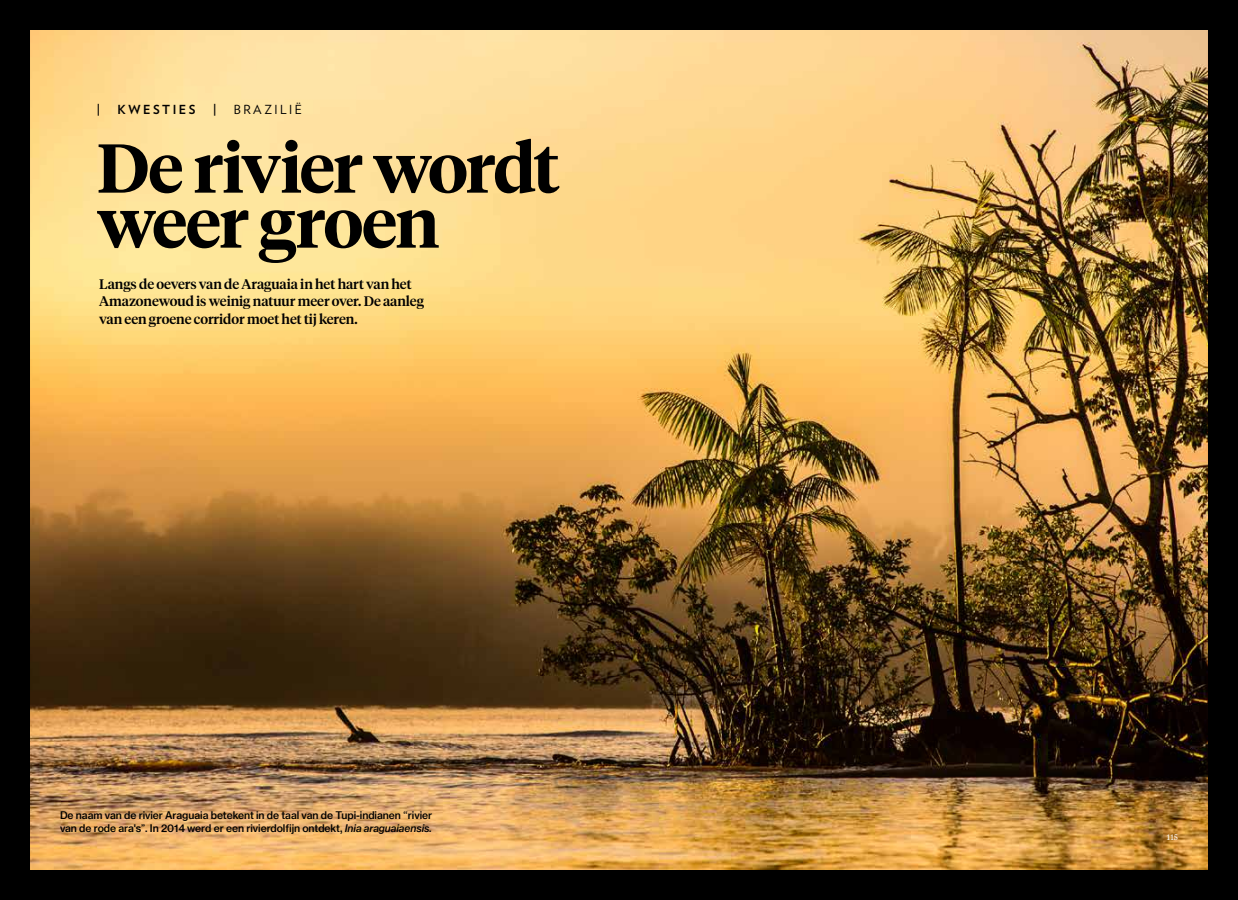
<style>
.page{position:relative;width:1238px;height:900px;background:#fff}
.page>*{position:absolute;margin:0;border:0;box-sizing:border-box;transform-origin:0 0}
.t1{font:600 68.75px/55px "Tiempos Headline";letter-spacing:-.025em;color:#000}
.t2{font:500 13.75px/17.5px "Tiempos Headline";letter-spacing:-.005em;color:#000}
.t3{font:700 12.5px "Verlag";letter-spacing:.2em;color:#000}
.t4{font:12.5px "Verlag";letter-spacing:.2em;color:#000}
.t5{font:10.25px/13.1px "N Haas Grotesk TX Pro 65 Md";letter-spacing:-.005em;color:#000}
.t6{font:8px "Grosvenor";color:#fff}
.s1{font-family:"Grosvenor"}
.s2{font-family:"Tiempos Headline"}
.s3{font-family:"N Haas Grotesk TX Pro 66 Md It"}
</style>
<div class="page">
<svg style="left:0;top:0;width:619px;height:900px;background:#b28e54"></svg>
<img style="left:619px;top:0;width:619px;height:900px">
<p class="t3" style="left:97px;top:98px;width:5px">|</p>
<p class="t3" style="left:118px;top:100px;width:79px">KWESTIES</p>
<p class="t3" style="left:213px;top:98px;width:5px">|</p>
<p class="t4" style="left:234px;top:100px;width:70px">BRAZILIË</p>
<h1 class="t1" style="left:97px;top:138px;width:464px">De rivier wordt weer groen</h1>
<h2 class="t2" style="left:99px;top:275px;width:326px">Langs de oevers van de Araguaia in het hart van het<br>Amazonewoud is weinig natuur meer over. De aanleg van een groene corridor moet het tij keren.</h2>
<p class="t5" style="left:60px;top:809px;width:374px">De naam van de rivier Araguaia betekent in de taal van de Tupi-indianen <span class="s1">“</span>rivier van de rode ara's<span class="s2">”</span>. In 2014 werd er een rivierdolfijn ontdekt, <span class="s3">Inia araguaiaensis.</span></p>
<p class="t6" style="left:1166px;top:832px;width:13px">115</p>
</div>
